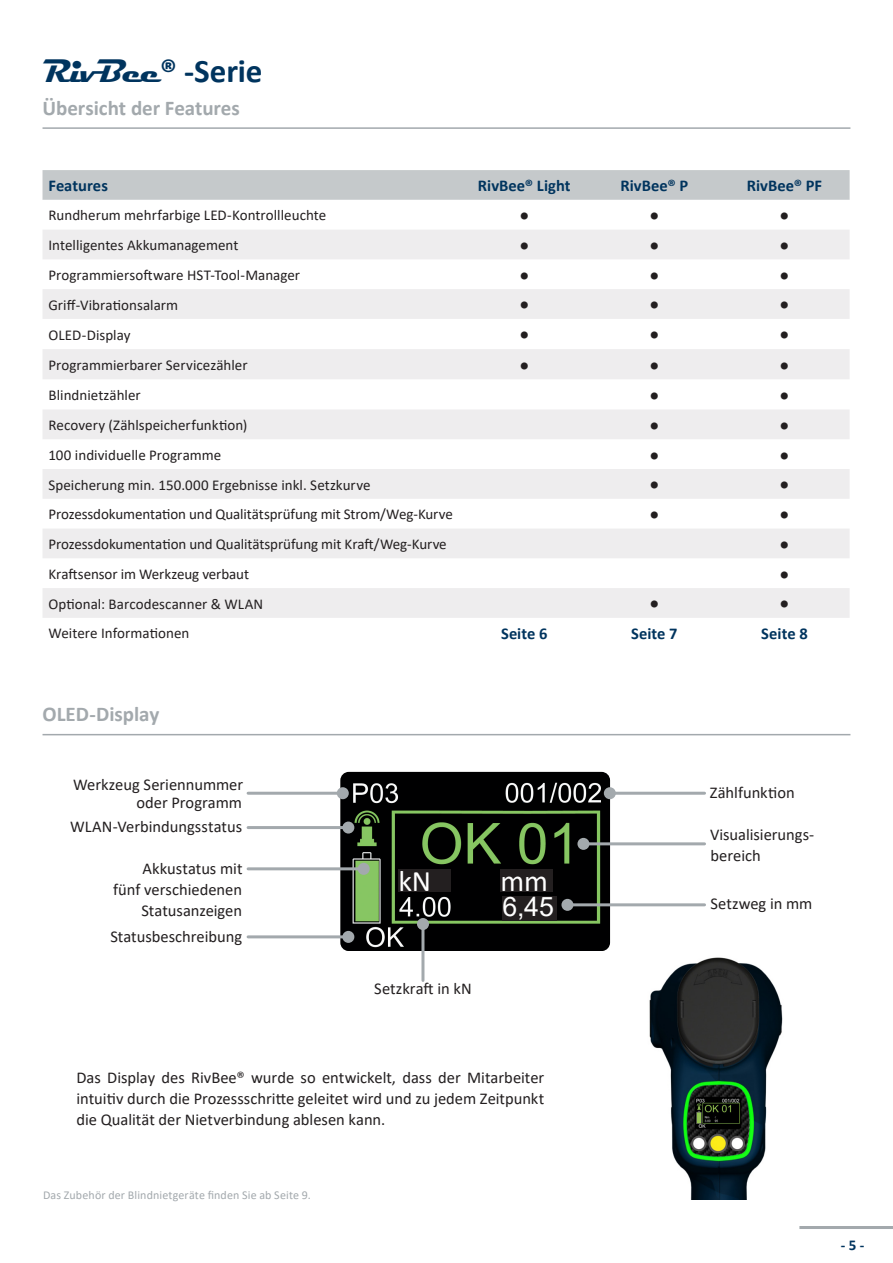
<style>
.page{position:relative;width:893px;height:1263px;background:#fff}
.page>*{position:absolute;margin:0;border:0;box-sizing:border-box;transform-origin:0 0}
.t1{font:700 33px "Calibri";letter-spacing:-.005em;color:#00345e}
.t2{font:29.85px "Calibri";color:#fff}
.t3{font:26.85px "Arial";color:#fff}
.t4{font:22.5px "Calibri";color:#231f20}
.t5{font:700 21px "Calibri";color:#a3a9ad}
.t6{font:16.5px/21px "Calibri";color:#231f20;text-align:right}
.t7{font:700 16.5px "Calibri";color:#00345e}
.t8{font:15px "Calibri";color:#231f20}
.t9{font:700 15px "Calibri";color:#00345e}
.t10{font:12px "Calibri";letter-spacing:.01em;color:#a3a9ad}
.s1{font-family:"Magneto"}
</style>
<div class="page">
<hr style="left:799px;top:1226px;width:94px;height:3px;background:#a3a9ad">
<img style="left:340px;top:772px;width:270px;height:179px">
<div style="left:500px;top:869px;width:53px;height:22px;background:#231f20"></div>
<div style="left:398px;top:869px;width:52px;height:22px;background:#231f20"></div>
<div style="left:502px;top:896px;width:55px;height:24px;background:#231f20"></div>
<hr style="left:43px;top:127px;width:807px;height:2px;background:#a3a9ad">
<div style="left:43px;top:170px;width:807px;height:30px;background:#c5c9cb"></div>
<svg style="left:43px;top:230px;width:807px;height:388px;fill:#eeedee"></svg>
<hr style="left:43px;top:734px;width:807px;height:1px;background:#a3a9ad">
<hr style="left:248px;top:792px;width:95px;height:3px;background:#a3a9ad">
<div style="left:337px;top:787px;width:12px;height:12px;background:#a3a9ad;border-radius:50%"></div>
<hr style="left:610px;top:792px;width:94px;height:3px;background:#a3a9ad">
<div style="left:604px;top:787px;width:12px;height:12px;background:#a3a9ad;border-radius:50%"></div>
<hr style="left:567px;top:903px;width:137px;height:3px;background:#a3a9ad">
<div style="left:561px;top:899px;width:12px;height:12px;background:#a3a9ad;border-radius:50%"></div>
<hr style="left:583px;top:842px;width:121px;height:3px;background:#a3a9ad">
<div style="left:577px;top:838px;width:12px;height:12px;background:#a3a9ad;border-radius:50%"></div>
<hr style="left:248px;top:935px;width:100px;height:3px;background:#a3a9ad">
<div style="left:342px;top:931px;width:12px;height:12px;background:#a3a9ad;border-radius:50%"></div>
<hr style="left:421px;top:924px;width:3px;height:56px;background:#a3a9ad">
<div style="left:417px;top:918px;width:12px;height:12px;background:#a3a9ad;border-radius:50%"></div>
<hr style="left:248px;top:867px;width:116px;height:3px;background:#a3a9ad">
<div style="left:358px;top:863px;width:12px;height:12px;background:#a3a9ad;border-radius:50%"></div>
<hr style="left:248px;top:826px;width:100px;height:3px;background:#a3a9ad">
<div style="left:342px;top:821px;width:12px;height:12px;background:#a3a9ad;border-radius:50%"></div>
<img style="left:649px;top:957px;width:134px;height:242px">
<h1 class="t1" style="left:43px;top:47px;width:221px"><span class="s1">RivBee</span>® -Serie</h1>
<h3 class="t5" style="left:43px;top:93px;width:199px">Übersicht der Features</h3>
<p class="t7" style="left:49px;top:174px;width:61px">Features</p>
<p class="t7" style="left:478px;top:174px;width:94px">RivBee® Light</p>
<p class="t7" style="left:620px;top:174px;width:69px">RivBee® P</p>
<p class="t7" style="left:747px;top:174px;width:77px">RivBee® PF</p>
<p class="t8" style="left:49px;top:205px;width:279px">Rundherum mehrfarbige LED-Kontrollleuchte</p>
<h3 class="t4" style="left:519px;top:200px;width:13px">•</h3>
<h3 class="t4" style="left:649px;top:200px;width:13px">•</h3>
<h3 class="t4" style="left:779px;top:200px;width:13px">•</h3>
<p class="t8" style="left:49px;top:235px;width:191px">Intelligentes Akkumanagement</p>
<h3 class="t4" style="left:519px;top:230px;width:13px">•</h3>
<h3 class="t4" style="left:649px;top:230px;width:13px">•</h3>
<h3 class="t4" style="left:779px;top:230px;width:13px">•</h3>
<p class="t8" style="left:49px;top:264px;width:253px">Programmiersoftware HST-Tool-Manager</p>
<h3 class="t4" style="left:519px;top:260px;width:13px">•</h3>
<h3 class="t4" style="left:649px;top:260px;width:13px">•</h3>
<h3 class="t4" style="left:779px;top:260px;width:13px">•</h3>
<p class="t8" style="left:49px;top:294px;width:131px">Griff-Vibrationsalarm</p>
<h3 class="t4" style="left:519px;top:289px;width:13px">•</h3>
<h3 class="t4" style="left:649px;top:289px;width:13px">•</h3>
<h3 class="t4" style="left:779px;top:289px;width:13px">•</h3>
<p class="t8" style="left:49px;top:324px;width:84px">OLED-Display</p>
<h3 class="t4" style="left:519px;top:319px;width:13px">•</h3>
<h3 class="t4" style="left:649px;top:319px;width:13px">•</h3>
<h3 class="t4" style="left:779px;top:319px;width:13px">•</h3>
<p class="t8" style="left:49px;top:354px;width:201px">Programmierbarer Servicezähler</p>
<h3 class="t4" style="left:519px;top:350px;width:13px">•</h3>
<h3 class="t4" style="left:649px;top:350px;width:13px">•</h3>
<h3 class="t4" style="left:779px;top:350px;width:13px">•</h3>
<p class="t8" style="left:49px;top:385px;width:94px">Blindnietzähler</p>
<h3 class="t4" style="left:649px;top:380px;width:13px">•</h3>
<h3 class="t4" style="left:779px;top:380px;width:13px">•</h3>
<p class="t8" style="left:49px;top:415px;width:200px">Recovery (Zählspeicherfunktion)</p>
<h3 class="t4" style="left:649px;top:410px;width:13px">•</h3>
<h3 class="t4" style="left:779px;top:410px;width:13px">•</h3>
<p class="t8" style="left:49px;top:444px;width:174px">100 individuelle Programme</p>
<h3 class="t4" style="left:649px;top:439px;width:13px">•</h3>
<h3 class="t4" style="left:779px;top:439px;width:13px">•</h3>
<p class="t8" style="left:49px;top:474px;width:323px">Speicherung min. 150.000 Ergebnisse inkl. Setzkurve</p>
<h3 class="t4" style="left:649px;top:469px;width:13px">•</h3>
<h3 class="t4" style="left:779px;top:469px;width:13px">•</h3>
<p class="t8" style="left:49px;top:504px;width:406px">Prozessdokumentation und Qualitätsprüfung mit Strom/Weg-Kurve</p>
<h3 class="t4" style="left:649px;top:499px;width:13px">•</h3>
<h3 class="t4" style="left:779px;top:499px;width:13px">•</h3>
<p class="t8" style="left:49px;top:534px;width:400px">Prozessdokumentation und Qualitätsprüfung mit Kraft/Weg-Kurve</p>
<h3 class="t4" style="left:779px;top:529px;width:13px">•</h3>
<p class="t8" style="left:49px;top:563px;width:202px">Kraftsensor im Werkzeug verbaut</p>
<h3 class="t4" style="left:779px;top:558px;width:13px">•</h3>
<p class="t8" style="left:49px;top:593px;width:216px">Optional: Barcodescanner &amp; WLAN</p>
<h3 class="t4" style="left:649px;top:588px;width:13px">•</h3>
<h3 class="t4" style="left:779px;top:588px;width:13px">•</h3>
<p class="t8" style="left:49px;top:623px;width:142px">Weitere Informationen</p>
<p class="t7" style="left:501px;top:622px;width:48px">Seite 6</p>
<p class="t7" style="left:631px;top:622px;width:48px">Seite 7</p>
<p class="t7" style="left:761px;top:622px;width:48px">Seite 8</p>
<h3 class="t5" style="left:43px;top:699px;width:118px">OLED-Display</h3>
<p class="t6" style="left:73px;top:775px;width:172px;line-height:18px">Werkzeug Seriennummer oder Programm</p>
<p class="t6" style="left:70px;top:816px;width:174px">WLAN-Verbindungsstatus</p>
<p class="t6" style="left:113px;top:857px;width:131px">Akkustatus mit fünf verschiedenen<br>Statusanzeigen</p>
<p class="t6" style="left:110px;top:925px;width:133px">Statusbeschreibung</p>
<h2 class="t2" style="left:398px;top:861px;width:34px">kN</h2>
<h2 class="t2" style="left:501px;top:861px;width:49px">mm</h2>
<h3 class="t3" style="left:502px;top:888px;width:53px">6,45</h3>
<p class="t6" style="left:374px;top:978px;width:99px">Setzkraft in kN</p>
<p class="t6" style="left:710px;top:781px;width:86px">Zählfunktion</p>
<p class="t6" style="left:710px;top:823px;width:106px;text-align:left">Visualisierungs&shy;bereich</p>
<p class="t6" style="left:710px;top:893px;width:104px">Setzweg in mm</p>
<p class="t6" style="left:77px;top:1067px;width:469px;text-align:justify">Das Display des RivBee® wurde so entwickelt, dass der Mitarbeiter intuitiv durch die Prozessschritte geleitet wird und zu jedem Zeitpunkt die Qualität der Nietverbindung ablesen kann.</p>
<p class="t10" style="left:43px;top:1187px;width:269px">Das Zubehör der Blindnietgeräte finden Sie ab Seite 9.</p>
<p class="t9" style="left:841px;top:1235px;width:25px">- 5 -</p>
</div>
